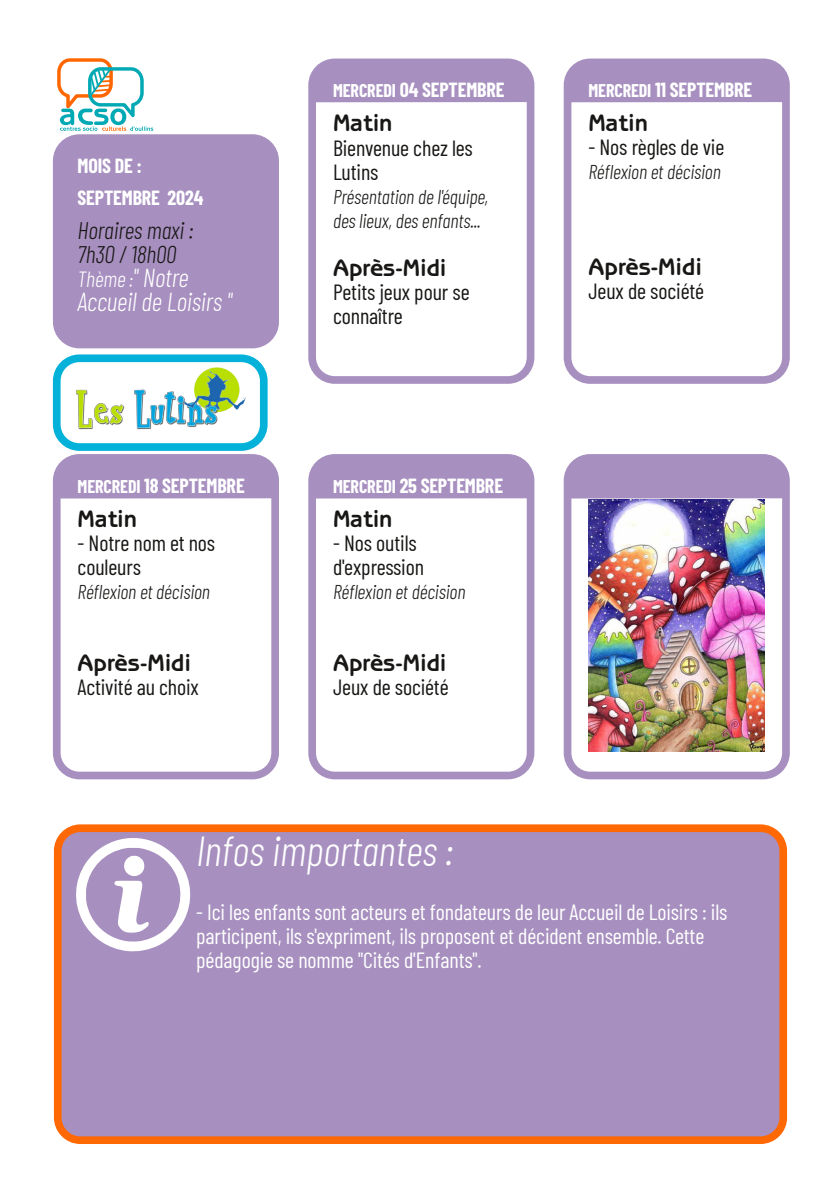
<style>
.page{position:relative;width:840px;height:1191px;background:#fff}
.page>*{position:absolute;margin:0;border:0;box-sizing:border-box;transform-origin:0 0}
.t1{font:italic 300 42px "Barlow Condensed";letter-spacing:-.005em;color:#fff}
.t2{font:italic 300 26px/24px "Barlow Condensed";letter-spacing:-.005em;color:#fff}
.t3{font:700 24px "Benguiat Gothic Std";letter-spacing:-.005em;color:#181715}
.t4{font:italic 300 24px/24px "Barlow Condensed";letter-spacing:-.005em;color:#181715}
.t5{font:22px/24px "Barlow Condensed";letter-spacing:-.005em;color:#fff}
.t6{font:22px/24px "Barlow Condensed";letter-spacing:-.005em;color:#181715}
.t7{font:italic 300 20px/24px "Barlow Condensed";letter-spacing:-.01em;color:#181715}
.t8{font:700 20px/32px "Barlow Condensed";letter-spacing:-.01em;color:#fff}
.s1{font-size:22px}
.s2{font-size:20px}
.s3{font-size:18px}
</style>
<div class="page">
<div style="left:317px;top:463px;width:208px;height:35px;background:#a78fbf"></div>
<div style="left:572px;top:463px;width:208px;height:35px;background:#a78fbf"></div>
<div style="left:62px;top:463px;width:208px;height:35px;background:#a78fbf"></div>
<div style="left:572px;top:68px;width:208px;height:34px;background:#a78fbf"></div>
<div style="left:317px;top:68px;width:208px;height:34px;background:#a78fbf"></div>
<div style="left:58px;top:828px;width:724px;height:312px;background:#a78fbf;border-radius:23px"></div>
<div style="left:54px;top:824px;width:732px;height:320px;border:8px solid #ff6803;border-radius:23px"></div>
<svg style="left:57px;top:58px;width:96px;height:73px"></svg>
<div style="left:308px;top:59px;width:226px;height:325px;border:8px solid #a78fbf;border-radius:23px"></div>
<div style="left:563px;top:59px;width:226px;height:325px;border:8px solid #a78fbf;border-radius:23px"></div>
<div style="left:53px;top:454px;width:226px;height:325px;border:8px solid #a78fbf;border-radius:23px"></div>
<div style="left:308px;top:454px;width:226px;height:325px;border:8px solid #a78fbf;border-radius:23px"></div>
<div style="left:563px;top:454px;width:226px;height:325px;border:8px solid #a78fbf;border-radius:23px"></div>
<svg style="left:73px;top:831px;width:120px;height:121px"></svg>
<div style="left:57px;top:138px;width:218px;height:206px;background:#a78fbf;border-radius:23px"></div>
<div style="left:53px;top:134px;width:226px;height:214px;border:8px solid #a78fbf;border-radius:23px"></div>
<div style="left:53px;top:354px;width:214px;height:97px;border:8px solid #04b2d9;border-radius:23px"></div>
<img style="left:588px;top:499px;width:176px;height:252px">
<img style="left:76px;top:367px;width:170px;height:63px">
<p class="t8" style="left:78px;top:149px;width:127px">MOIS DE :<br>SEPTEMBRE 2024</p>
<p class="t4" style="left:78px;top:217px;width:117px">Horaires maxi :<br>7h30 / 18h00</p>
<p class="t2" style="left:78px;top:265px;width:156px"><span class="s1">Thème</span> <span class="s2">:</span>" Notre<br>Accueil de Loisirs "</p>
<p class="t8" style="left:78px;top:469px;width:168px"><span class="s3">MERCREDI</span> 18 SEPTEMBRE</p>
<p class="t3" style="left:78px;top:510px;width:61px">Matin</p>
<p class="t6" style="left:78px;top:530px;width:139px">- Notre nom et nos couleurs</p>
<p class="t7" style="left:78px;top:579px;width:134px">Réflexion et décision</p>
<p class="t3" style="left:78px;top:654px;width:115px">Après-Midi</p>
<p class="t6" style="left:78px;top:674px;width:123px">Activité au choix</p>
<p class="t8" style="left:333px;top:73px;width:173px"><span class="s3">MERCREDI</span> 04 SEPTEMBRE</p>
<p class="t3" style="left:333px;top:115px;width:61px">Matin</p>
<p class="t6" style="left:333px;top:135px;width:141px">Bienvenue chez les<br>Lutins</p>
<p class="t7" style="left:333px;top:183px;width:157px">Présentation de l'équipe, des lieux, des enfants...</p>
<p class="t3" style="left:333px;top:259px;width:115px">Après-Midi</p>
<p class="t6" style="left:333px;top:279px;width:138px">Petits jeux pour se connaître</p>
<p class="t8" style="left:333px;top:469px;width:171px"><span class="s3">MERCREDI</span> 25 SEPTEMBRE</p>
<p class="t3" style="left:333px;top:510px;width:61px">Matin</p>
<p class="t6" style="left:333px;top:530px;width:92px">- Nos outils d'expression</p>
<p class="t7" style="left:333px;top:579px;width:134px">Réflexion et décision</p>
<p class="t3" style="left:333px;top:654px;width:115px">Après-Midi</p>
<p class="t6" style="left:333px;top:674px;width:117px">Jeux de société</p>
<p class="t8" style="left:588px;top:73px;width:165px"><span class="s3">MERCREDI</span> 11 SEPTEMBRE</p>
<p class="t3" style="left:588px;top:115px;width:61px">Matin</p>
<p class="t6" style="left:588px;top:135px;width:137px">- Nos règles de vie</p>
<p class="t7" style="left:588px;top:159px;width:134px">Réflexion et décision</p>
<p class="t3" style="left:588px;top:259px;width:115px">Après-Midi</p>
<p class="t6" style="left:588px;top:279px;width:117px">Jeux de société</p>
<h1 class="t1" style="left:196px;top:824px;width:258px">Infos importantes :</h1>
<p class="t5" style="left:196px;top:899px;width:532px">- Ici les enfants sont acteurs et fondateurs de leur Accueil de Loisirs : ils participent, ils s'expriment, ils proposent et décident ensemble. Cette pédagogie se nomme "Cités d'Enfants".</p>
</div>
